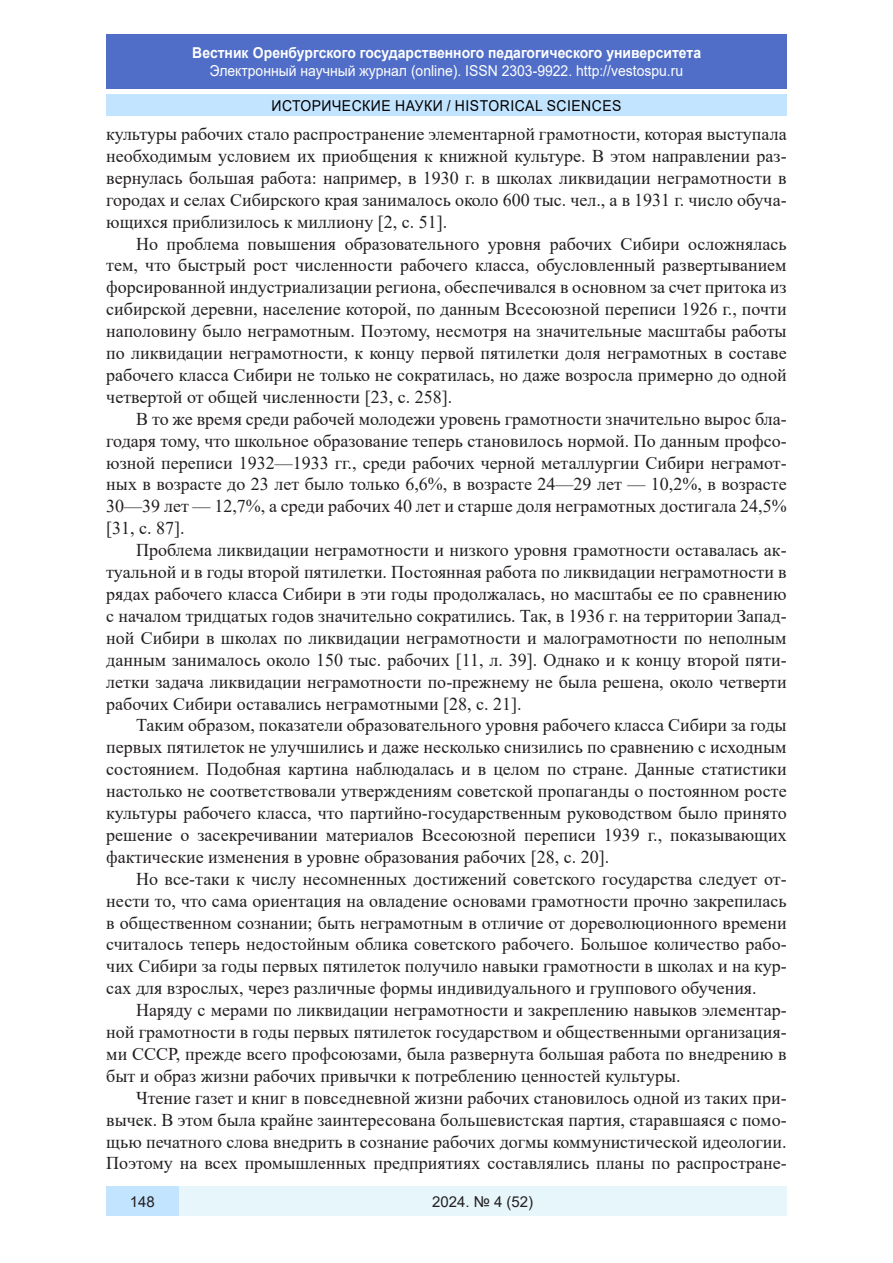
<style>
.page{position:relative;width:893px;height:1263px;background:#fff}
.page>*{position:absolute;margin:0;border:0;box-sizing:border-box;transform-origin:0 0}
.Стиль2{font:18px/21.9px "Times New Roman";color:#231f20;text-align:justify}
.t1{font:15px "Arial";color:#fff;scale:.93 1}
.t2{font:700 15px "Arial";color:#fff;scale:.93 1}
.t3{font:15px "Arial";letter-spacing:.035em;color:#000;scale:.93 1}
.t4{font:15px "Arial";color:#231f20}
</style>
<div class="page">
<div style="left:106px;top:34px;width:681px;height:55px;background:#506ec8"></div>
<div style="left:106px;top:95px;width:681px;height:21px;background:#c3e4ff"></div>
<div style="left:179px;top:1186px;width:608px;height:30px;background:#e6f6fb"></div>
<div style="left:106px;top:1186px;width:73px;height:30px;background:#c3e4ff"></div>
<p class="t2" style="left:192px;top:42px;width:549px">Вестник Оренбургского государственного педагогического университета</p>
<p class="t1" style="left:210px;top:60px;width:511px">Электронный научный журнал (online). ISSN 2303-9922. http://vestospu.ru</p>
<p class="t3" style="left:271px;top:95px;width:378px">ИСТОРИЧЕСКИЕ НАУКИ / HISTORICAL SCIENCES</p>
<p class="Стиль2" style="left:106px;top:122px;width:682px">культуры рабочих стало распространение элементарной грамотности, которая выступала необходимым условием их приобщения к книжной культуре. В этом направлении раз&shy;вернулась большая работа: например, в 1930 г. в школах ликвидации неграмотности в городах и селах Сибирского края занималось около 600 тыс. чел., а в 1931 г. число обуча&shy;ющихся приблизилось к миллиону [2, с. 51].</p>
<p class="Стиль2" style="left:106px;top:232px;width:682px;text-indent:30px">Но проблема повышения образовательного уровня рабочих Сибири осложнялась тем, что быстрый рост численности рабочего класса, обусловленный развертыванием форсированной индустриализации региона, обеспечивался в основном за счет притока из сибирской деревни, население которой, по данным Всесоюзной переписи 1926 г., почти наполовину было неграмотным. Поэтому, несмотря на значительные масштабы работы по ликвидации неграмотности, к концу первой пятилетки доля неграмотных в составе рабочего класса Сибири не только не сократилась, но даже возросла примерно до одной четвертой от общей численности [23, с. 258].</p>
<p class="Стиль2" style="left:106px;top:407px;width:682px;text-indent:30px">В то же время среди рабочей молодежи уровень грамотности значительно вырос бла&shy;годаря тому, что школьное образование теперь становилось нормой. По данным профсо&shy;юзной переписи 1932—1933 гг., среди рабочих черной металлургии Сибири неграмот&shy;ных в возрасте до 23 лет было только 6,6%, в возрасте 24—29 лет — 10,2%, в возрасте 30—39 лет — 12,7%, а среди рабочих 40 лет и старше доля неграмотных достигала 24,5% [31, с. 87].</p>
<p class="Стиль2" style="left:106px;top:539px;width:682px;text-indent:30px">Проблема ликвидации неграмотности и низкого уровня грамотности оставалась ак&shy;туальной и в годы второй пятилетки. Постоянная работа по ликвидации неграмотности в рядах рабочего класса Сибири в эти годы продолжалась, но масштабы ее по сравнению с началом тридцатых годов значительно сократились. Так, в 1936 г. на территории Запад&shy;ной Сибири в школах по ликвидации неграмотности и малограмотности по неполным данным занималось около 150 тыс. рабочих [11, л. 39]. Однако и к концу второй пяти&shy;летки задача ликвидации неграмотности по-прежнему не была решена, около четверти рабочих Сибири оставались неграмотными [28, с. 21].</p>
<p class="Стиль2" style="left:106px;top:714px;width:682px;text-indent:30px">Таким образом, показатели образовательного уровня рабочего класса Сибири за годы первых пятилеток не улучшились и даже несколько снизились по сравнению с исходным состоянием. Подобная картина наблюдалась и в целом по стране. Данные статистики настолько не соответствовали утверждениям советской пропаганды о постоянном росте культуры рабочего класса, что партийно-государственным руководством было принято решение о засекречивании материалов Всесоюзной переписи 1939 г., показывающих фактические изменения в уровне образования рабочих [28, с. 20].</p>
<p class="Стиль2" style="left:106px;top:867px;width:682px;text-indent:30px">Но все-таки к числу несомненных достижений советского государства следует от&shy;нести то, что сама ориентация на овладение основами грамотности прочно закрепилась в общественном сознании; быть неграмотным в отличие от дореволюционного времени считалось теперь недостойным облика советского рабочего. Большое количество рабо&shy;чих Сибири за годы первых пятилеток получило навыки грамотности в школах и на кур&shy;сах для взрослых, через различные формы индивидуального и группового обучения.</p>
<p class="Стиль2" style="left:106px;top:998px;width:682px;text-indent:30px">Наряду с мерами по ликвидации неграмотности и закреплению навыков элементар&shy;ной грамотности в годы первых пятилеток государством и общественными организация&shy;ми СССР, прежде всего профсоюзами, была развернута большая работа по внедрению в быт и образ жизни рабочих привычки к потреблению ценностей культуры.</p>
<p class="Стиль2" style="left:106px;top:1086px;width:682px;text-indent:30px">Чтение газет и книг в повседневной жизни рабочих становилось одной из таких при&shy;вычек. В этом была крайне заинтересована большевистская партия, старавшаяся с помо&shy;щью печатного слова внедрить в сознание рабочих догмы коммунистической идеологии.<br>Поэтому на всех промышленных предприятиях составлялись планы по распростране-</p>
<p class="t4" style="left:130px;top:1191px;width:27px">148</p>
<p class="t4" style="left:432px;top:1192px;width:103px">2024. № 4 (52)</p>
</div>
